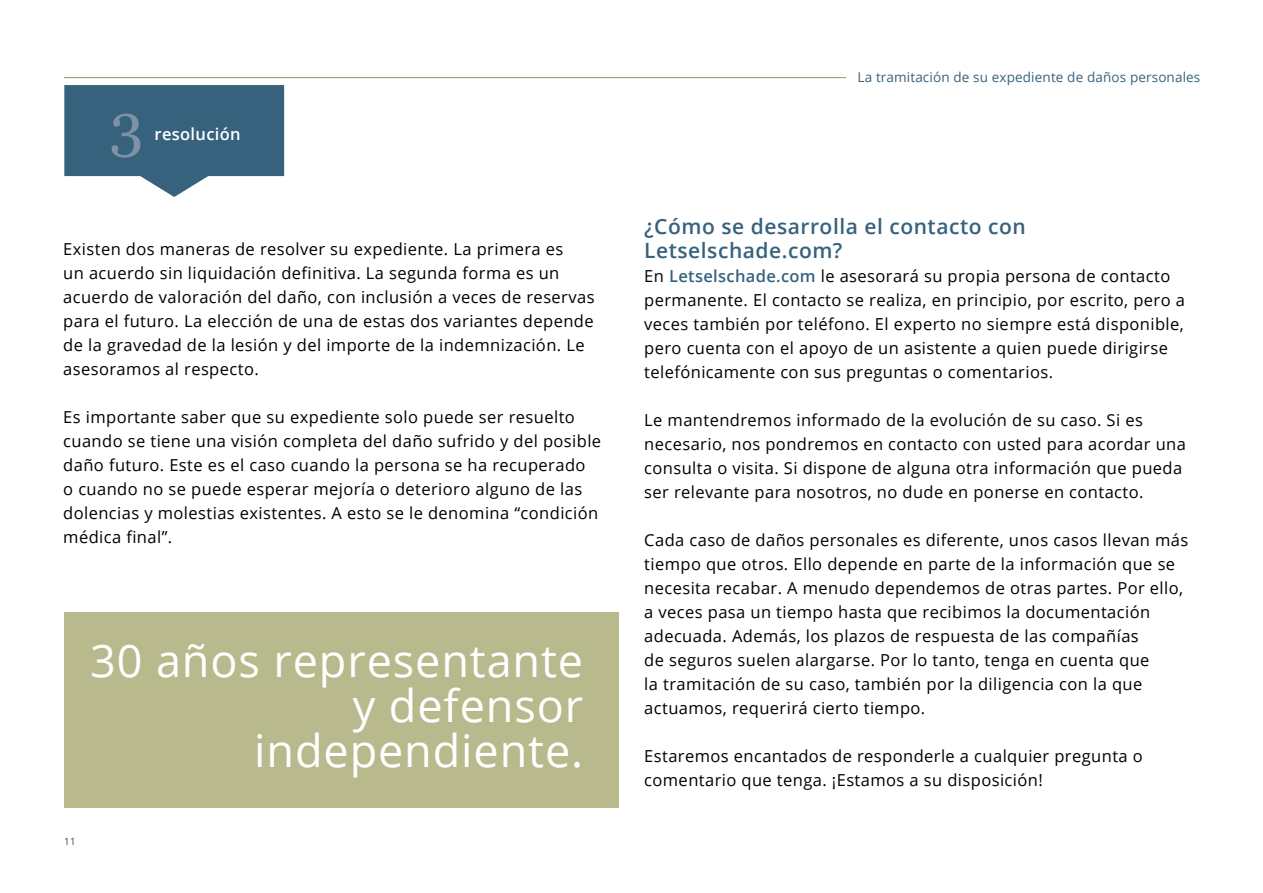
<style>
.page{position:relative;width:1263px;height:893px;background:#fff}
.page>*{position:absolute;margin:0;border:0;box-sizing:border-box;transform-origin:0 0}
.t1{font:45px/45px "Open Sans";letter-spacing:.02em;color:#fff;text-align:right}
.t2{font:600 21px/24px "Open Sans";letter-spacing:.025em;color:#37627e}
.t3{font:16.5px/24px "Open Sans";letter-spacing:.025em;color:#000}
.t4{font:600 16.5px "Open Sans";letter-spacing:.02em;color:#fff}
.t5{font:13.5px "Open Sans";letter-spacing:.01em;color:#37627e}
.t6{font:10.5px "DIN Next LT Pro";color:#535c62}
.s1{font-weight:600;color:#37627e}
</style>
<div class="page">
<svg style="left:64px;top:85px;width:220px;height:112px"></svg>
<div style="left:64px;top:612px;width:555px;height:196px;background:#b8b98c"></div>
<hr style="left:64px;top:77px;width:782px;height:1px;background:#9a985a">
<p class="t4" style="left:155px;top:123px;width:88px">resolución</p>
<p class="t3" style="left:63px;top:236px;width:533px">Existen dos maneras de resolver su expediente. La primera es<br>un acuerdo sin liquidación definitiva. La segunda forma es un acuerdo de valoración del daño, con inclusión a veces de reservas para el futuro. La elección de una de estas dos variantes depende de la gravedad de la lesión y del importe de la indemnización. Le asesoramos al respecto.</p>
<p class="t3" style="left:63px;top:404px;width:539px">Es importante saber que su expediente solo puede ser resuelto cuando se tiene una visión completa del daño sufrido y del posible daño futuro. Este es el caso cuando la persona se ha recuperado<br>o cuando no se puede esperar mejoría o deterioro alguno de las dolencias y molestias existentes. A esto se le denomina “condición médica final”.</p>
<h1 class="t1" style="left:90px;top:637px;width:495px">30 años representante y defensor independiente.</h1>
<p class="t6" style="left:64px;top:835px;width:13px">11</p>
<p class="t5" style="left:857px;top:67px;width:344px">La tramitación de su expediente de daños personales</p>
<p class="t2" style="left:644px;top:214px;width:383px">¿Cómo se desarrolla el contacto con<br>Letselschade.com?</p>
<p class="t3" style="left:644px;top:263px;width:542px">En <span class="s1">Letselschade.com</span> le asesorará su propia persona de contacto permanente. El contacto se realiza, en principio, por escrito, pero a veces también por teléfono. El experto no siempre está disponible, pero cuenta con el apoyo de un asistente a quien puede dirigirse telefónicamente con sus preguntas o comentarios.</p>
<p class="t3" style="left:644px;top:408px;width:543px">Le mantendremos informado de la evolución de su caso. Si es necesario, nos pondremos en contacto con usted para acordar una consulta o visita. Si dispone de alguna otra información que pueda ser relevante para nosotros, no dude en ponerse en contacto.</p>
<p class="t3" style="left:644px;top:528px;width:546px">Cada caso de daños personales es diferente, unos casos llevan más tiempo que otros. Ello depende en parte de la información que se necesita recabar. A menudo dependemos de otras partes. Por ello, a veces pasa un tiempo hasta que recibimos la documentación adecuada. Además, los plazos de respuesta de las compañías<br>de seguros suelen alargarse. Por lo tanto, tenga en cuenta que<br>la tramitación de su caso, también por la diligencia con la que actuamos, requerirá cierto tiempo.</p>
<p class="t3" style="left:644px;top:744px;width:500px">Estaremos encantados de responderle a cualquier pregunta o comentario que tenga. ¡Estamos a su disposición!</p>
</div>
